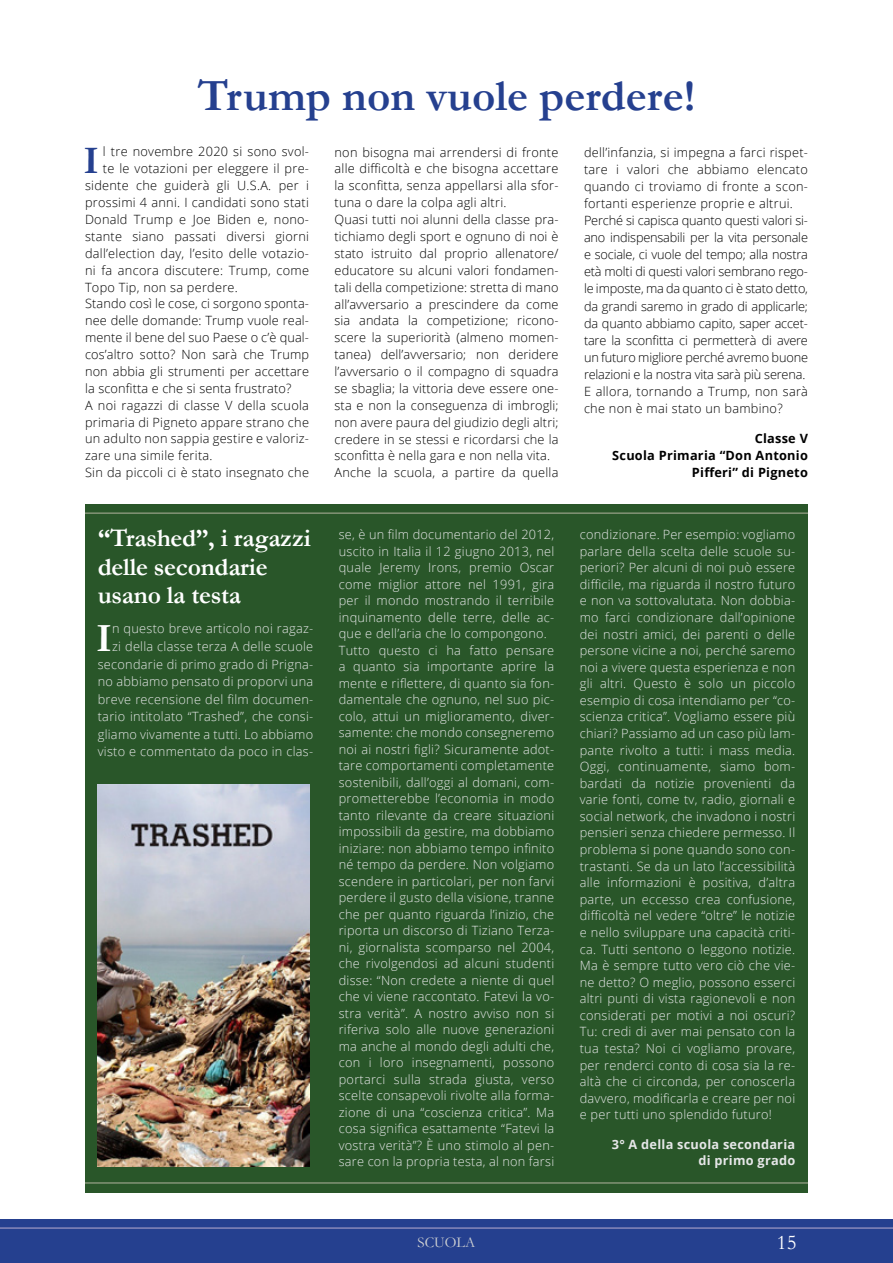
<style>
.page{position:relative;width:893px;height:1263px;background:#fff}
.page>*{position:absolute;margin:0;border:0;box-sizing:border-box;transform-origin:0 0}
.t1{font:700 45px "Garamond";color:#25408f}
.t2{font:700 40.35px "Garamond";color:#fff}
.t3{font:700 39.3px "Garamond";color:#25408f}
.t4{font:700 25.5px/28.5px "Garamond";letter-spacing:-.01em;color:#fff}
.t5{font:21px "Garamond";color:#fff}
.t6{font:15px "Garamond";color:#d1d3d4}
.t7{font:300 12.75px/16.5px "Open Sans";letter-spacing:.02em;color:#e6e7e8;text-align:right}
.t8{font:300 12.75px/17px "Open Sans";letter-spacing:.01em;color:#000}
.t9{font:300 12.75px/17.1px "Open Sans";letter-spacing:-.015em;color:#000}
.t10{font:700 12.75px/17.1px "Open Sans";letter-spacing:.02em;color:#000;text-align:right}
.t11{font:700 12.75px/16.5px "Open Sans";letter-spacing:.02em;color:#e6e7e8;text-align:right}
</style>
<div class="page">
<div style="left:0;top:1219px;width:893px;height:44px;background:#25408f"></div>
<hr style="left:0;top:1227px;width:893px;height:2px;background:#8889ba">
<div style="left:85px;top:504px;width:723px;height:688px;background:#295629"></div>
<img style="left:98px;top:784px;width:211px;height:383px">
<hr style="left:85px;top:512px;width:723px;height:2px;background:#849477">
<hr style="left:85px;top:1182px;width:723px;height:2px;background:#849477">
<h1 class="t1" style="left:198px;top:66px;width:499px">Trump non vuole perdere!</h1>
<h3 class="t3" style="left:83px;top:134px;width:17px">I</h3>
<p class="t8" style="left:103px;top:143px;width:208px">l tre novembre 2020 si sono svol-</p>
<p class="t8" style="left:103px;top:160px;width:208px">te le votazioni per eleggere il pre-</p>
<p class="t8" style="left:85px;top:177px;width:225px">sidente che guiderà gli U.S.A. per i</p>
<p class="t8" style="left:85px;top:194px;width:225px">prossimi 4 anni. I candidati sono stati</p>
<p class="t8" style="left:85px;top:211px;width:225px">Donald Trump e Joe Biden e, nono-</p>
<p class="t8" style="left:85px;top:227px;width:225px">stante siano passati diversi giorni</p>
<p class="t8" style="left:85px;top:244px;width:225px">dall’election day, l’esito delle votazio-</p>
<p class="t8" style="left:85px;top:261px;width:225px">ni fa ancora discutere: Trump, come</p>
<p class="t8" style="left:85px;top:278px;width:154px">Topo Tip, non sa perdere.</p>
<p class="t8" style="left:85px;top:295px;width:225px">Stando così le cose, ci sorgono sponta-</p>
<p class="t8" style="left:85px;top:312px;width:225px">nee delle domande: Trump vuole real-</p>
<p class="t8" style="left:85px;top:329px;width:225px">mente il bene del suo Paese o c’è qual-</p>
<p class="t8" style="left:85px;top:346px;width:225px">cos’altro sotto? Non sarà che Trump</p>
<p class="t8" style="left:85px;top:362px;width:225px">non abbia gli strumenti per accettare</p>
<p class="t8" style="left:85px;top:379px;width:208px">la sconfitta e che si senta frustrato?</p>
<p class="t8" style="left:85px;top:396px;width:225px">A noi ragazzi di classe V della scuola</p>
<p class="t8" style="left:85px;top:413px;width:225px">primaria di Pigneto appare strano che</p>
<p class="t8" style="left:85px;top:430px;width:225px">un adulto non sappia gestire e valoriz-</p>
<p class="t8" style="left:85px;top:447px;width:129px">zare una simile ferita.</p>
<p class="t8" style="left:85px;top:464px;width:225px">Sin da piccoli ci è stato insegnato che</p>
<h3 class="t4" style="left:98px;top:524px;width:215px">“Trashed”, i ragazzi delle secondarie usano la testa</h3>
<h2 class="t2" style="left:96px;top:611px;width:17px">I</h2>
<p class="t7" style="left:98px;top:620px;width:217px;line-height:17.5px">n questo breve articolo noi ragaz-<br>zi della classe terza A delle scuole secondarie di primo grado di Prigna&shy;no abbiamo pensato di proporvi una breve recensione del film documen&shy;tario intitolato “Trashed”, che consi&shy;gliamo vivamente a tutti. Lo abbiamo visto e commentato da poco in clas-</p>
<p class="t8" style="left:334px;top:143px;width:226px">non bisogna mai arrendersi di fronte alle difficoltà e che bisogna accettare la sconfitta, senza appellarsi alla sfor&shy;tuna o dare la colpa agli altri.<br>Quasi tutti noi alunni della classe pra&shy;tichiamo degli sport e ognuno di noi è stato istruito dal proprio allenatore/ educatore su alcuni valori fondamen&shy;tali della competizione: stretta di mano all’avversario a prescindere da come sia andata la competizione; ricono&shy;scere la superiorità (almeno momen&shy;tanea) dell’avversario; non deridere l’avversario o il compagno di squadra se sbaglia; la vittoria deve essere one&shy;sta e non la conseguenza di imbrogli; non avere paura del giudizio degli altri; credere in se stessi e ricordarsi che la sconfitta è nella gara e non nella vita.<br>Anche la scuola, a partire da quella</p>
<p class="t9" style="left:584px;top:143px;width:225px">dell’infanzia, si impegna a farci rispet&shy;tare i valori che abbiamo elencato quando ci troviamo di fronte a scon&shy;fortanti esperienze proprie e altrui.<br>Perché si capisca quanto questi valori si&shy;ano indispensabili per la vita personale e sociale, ci vuole del tempo; alla nostra età molti di questi valori sembrano rego&shy;le imposte, ma da quanto ci è stato detto, da grandi saremo in grado di applicarle; da quanto abbiamo capito, saper accet&shy;tare la sconfitta ci permetterà di avere un futuro migliore perché avremo buone relazioni e la nostra vita sarà più serena.<br>E allora, tornando a Trump, non sarà che non è mai stato un bambino?</p>
<p class="t10" style="left:612px;top:430px;width:197px">Classe V<br>Scuola Primaria “Don Antonio<br>Pifferi” di Pigneto</p>
<p class="t7" style="left:339px;top:526px;width:217px;text-align:left">se, è un film documentario del 2012, uscito in Italia il 12 giugno 2013, nel quale Jeremy Irons, premio Oscar come miglior attore nel 1991, gira per il mondo mostrando il terribile inquinamento delle terre, delle ac&shy;que e dell’aria che lo compongono.<br>Tutto questo ci ha fatto pensare a quanto sia importante aprire la mente e riflettere, di quanto sia fon&shy;damentale che ognuno, nel suo pic&shy;colo, attui un miglioramento, diver&shy;samente: che mondo consegneremo noi ai nostri figli? Sicuramente adot&shy;tare comportamenti completamente sostenibili, dall’oggi al domani, com&shy;prometterebbe l’economia in modo tanto rilevante da creare situazioni impossibili da gestire, ma dobbiamo iniziare: non abbiamo tempo infinito né tempo da perdere. Non volgiamo scendere in particolari, per non farvi perdere il gusto della visione, tranne che per quanto riguarda l’inizio, che riporta un discorso di Tiziano Terza&shy;ni, giornalista scomparso nel 2004, che rivolgendosi ad alcuni studenti disse: “Non credete a niente di quel che vi viene raccontato. Fatevi la vo&shy;stra verità”. A nostro avviso non si riferiva solo alle nuove generazioni ma anche al mondo degli adulti che, con i loro insegnamenti, possono portarci sulla strada giusta, verso scelte consapevoli rivolte alla forma&shy;zione di una “coscienza critica”. Ma cosa significa esattamente “Fatevi la vostra verità”? È uno stimolo al pen&shy;sare con la propria testa, al non farsi</p>
<p class="t7" style="left:580px;top:526px;width:217px;text-align:justify">condizionare. Per esempio: vogliamo parlare della scelta delle scuole su&shy;periori? Per alcuni di noi può essere difficile, ma riguarda il nostro futuro e non va sottovalutata. Non dobbia&shy;mo farci condizionare dall’opinione dei nostri amici, dei parenti o delle persone vicine a noi, perché saremo noi a vivere questa esperienza e non gli altri. Questo è solo un piccolo esempio di cosa intendiamo per “co&shy;scienza critica”. Vogliamo essere più chiari? Passiamo ad un caso più lam&shy;pante rivolto a tutti: i mass media.<br>Oggi, continuamente, siamo bom&shy;bardati da notizie provenienti da varie fonti, come tv, radio, giornali e social network, che invadono i nostri pensieri senza chiedere permesso. Il problema si pone quando sono con&shy;trastanti. Se da un lato l’accessibilità alle informazioni è positiva, d’altra parte, un eccesso crea confusione, difficoltà nel vedere “oltre” le notizie e nello sviluppare una capacità criti&shy;ca. Tutti sentono o leggono notizie.<br>Ma è sempre tutto vero ciò che vie&shy;ne detto? O meglio, possono esserci altri punti di vista ragionevoli e non considerati per motivi a noi oscuri?<br>Tu: credi di aver mai pensato con la tua testa? Noi ci vogliamo provare, per renderci conto di cosa sia la re&shy;altà che ci circonda, per conoscerla davvero, modificarla e creare per noi e per tutti uno splendido futuro!</p>
<p class="t11" style="left:612px;top:1135px;width:185px">3° A della scuola secondaria di primo grado</p>
<p class="t6" style="left:418px;top:1232px;width:59px">SCUOLA</p>
<h3 class="t5" style="left:777px;top:1228px;width:21px">15</h3>
</div>
